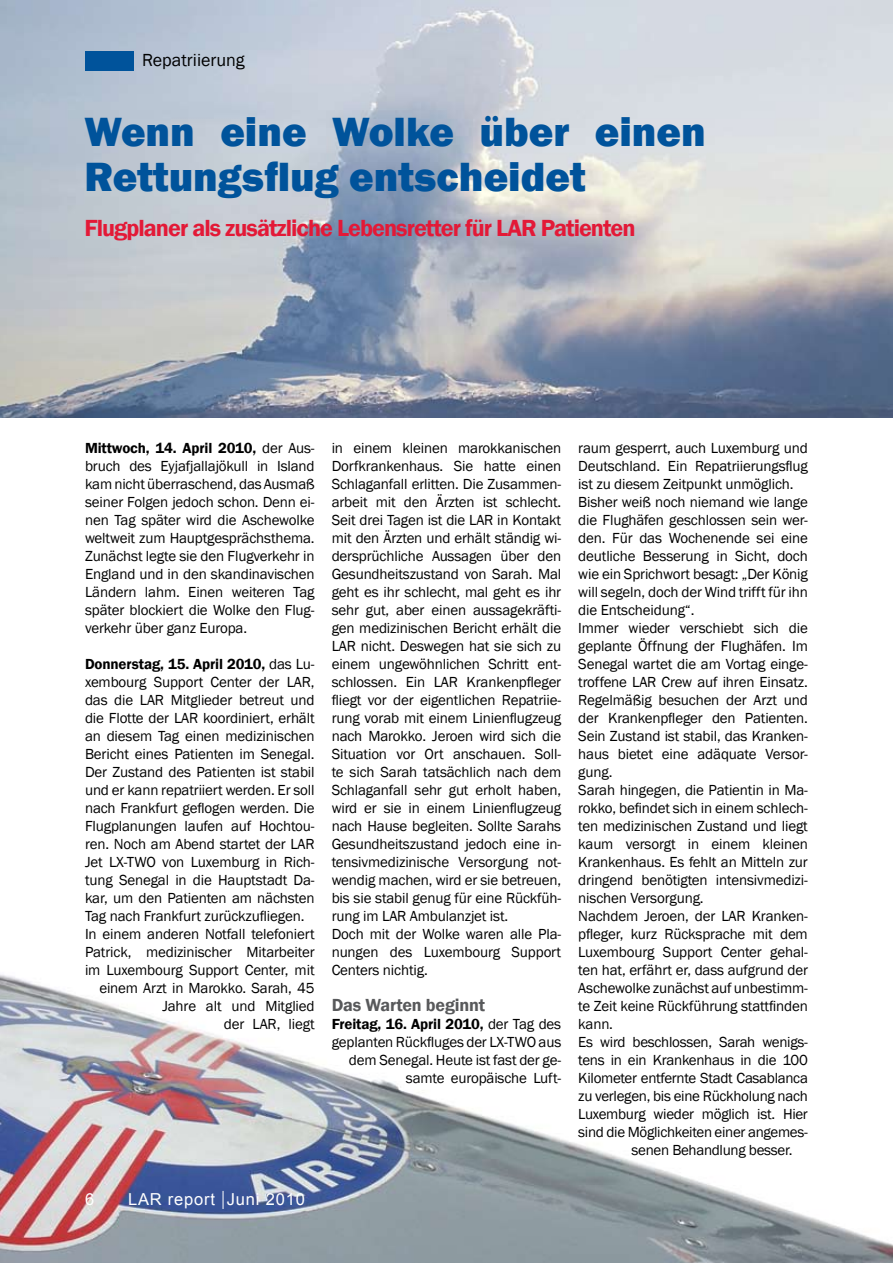
<style>
.page{position:relative;width:893px;height:1263px;background:#fff}
.page>*{position:absolute;margin:0;border:0;box-sizing:border-box;transform-origin:0 0}
.t1{font:800 42px/45px "Franklin Gothic";color:#00539b}
.t2{font:600 24px "Franklin Gothic";letter-spacing:-.04em;color:#e31937}
.t3{font:600 18px "Franklin Gothic";letter-spacing:-.01em;color:#58595b}
.t4{font:18px "Franklin Gothic";color:#000}
.t5{font:16.5px "Arial";letter-spacing:.05em;color:#fff}
.t6{font:15px/18px "Franklin Gothic";letter-spacing:-.01em;color:#000;text-align:justify}
.t7{font:600 15px "Franklin Gothic";letter-spacing:-.01em;color:#000}
.s1{font-weight:600}
.s2{font-weight:400}
</style>
<div class="page">
<img style="left:0;top:0;width:893px;height:417px">
<img style="left:0;top:974px;width:893px;height:289px">
<div style="left:85px;top:51px;width:49px;height:20px;background:#00539b"></div>
<svg style="left:223px;top:1191px;width:1px;height:18px"></svg>
<p class="t4" style="left:142px;top:49px;width:104px">Repatriierung</p>
<h1 class="t1" style="left:84px;top:109px;width:623px">Wenn eine Wolke über einen<br>Rettungsflug entscheidet</h1>
<h2 class="t2" style="left:84px;top:213px;width:553px">Flugplaner als zusätzliche Lebensretter für LAR Patienten</h2>
<p class="t6" style="left:85px;top:439px;width:231px"><span class="s1">Mittwoch, 14. April 2010,</span> der Aus&shy;bruch des Eyjafjallajökull in Island kam nicht überraschend, das Ausmaß seiner Folgen jedoch schon. Denn ei&shy;nen Tag später wird die Aschewolke weltweit zum Hauptgesprächsthema.<br>Zunächst legte sie den Flugverkehr in England und in den skandinavischen Ländern lahm. Einen weiteren Tag später blockiert die Wolke den Flug&shy;verkehr über ganz Europa.</p>
<p class="t7" style="left:85px;top:654px;width:231px">Donnerstag, 15. April 2010, <span class="s2">das Lu-</span></p>
<p class="t6" style="left:85px;top:673px;width:231px">xembourg Support Center der LAR,</p>
<p class="t6" style="left:85px;top:691px;width:231px">das die LAR Mitglieder betreut und</p>
<p class="t6" style="left:85px;top:709px;width:231px">die Flotte der LAR koordiniert, erhält</p>
<p class="t6" style="left:85px;top:727px;width:231px">an diesem Tag einen medizinischen</p>
<p class="t6" style="left:85px;top:745px;width:231px">Bericht eines Patienten im Senegal.</p>
<p class="t6" style="left:85px;top:763px;width:231px">Der Zustand des Patienten ist stabil</p>
<p class="t6" style="left:85px;top:781px;width:231px">und er kann repatriiert werden. Er soll</p>
<p class="t6" style="left:85px;top:799px;width:231px">nach Frankfurt geflogen werden. Die</p>
<p class="t6" style="left:85px;top:817px;width:231px">Flugplanungen laufen auf Hochtou-</p>
<p class="t6" style="left:85px;top:835px;width:231px">ren. Noch am Abend startet der LAR</p>
<p class="t6" style="left:85px;top:853px;width:231px">Jet LX-TWO von Luxemburg in Rich-</p>
<p class="t6" style="left:85px;top:871px;width:231px">tung Senegal in die Hauptstadt Da-</p>
<p class="t6" style="left:85px;top:889px;width:231px">kar, um den Patienten am nächsten</p>
<p class="t6" style="left:85px;top:907px;width:221px">Tag nach Frankfurt zurückzufliegen.</p>
<p class="t6" style="left:85px;top:925px;width:231px">In einem anderen Notfall telefoniert</p>
<p class="t6" style="left:85px;top:943px;width:231px">Patrick, medizinischer Mitarbeiter</p>
<p class="t6" style="left:85px;top:961px;width:231px">im Luxembourg Support Center, mit</p>
<p class="t6" style="left:99px;top:979px;width:217px">einem Arzt in Marokko. Sarah, 45</p>
<p class="t6" style="left:162px;top:997px;width:154px">Jahre alt und Mitglied</p>
<p class="t6" style="left:224px;top:1015px;width:92px">der LAR, liegt</p>
<p class="t6" style="left:332px;top:439px;width:231px;text-align:left">in einem kleinen marokkanischen Dorfkrankenhaus. Sie hatte einen Schlaganfall erlitten. Die Zusammen&shy;arbeit mit den Ärzten ist schlecht.<br>Seit drei Tagen ist die LAR in Kontakt mit den Ärzten und erhält ständig wi&shy;dersprüchliche Aussagen über den Gesundheitszustand von Sarah. Mal geht es ihr schlecht, mal geht es ihr sehr gut, aber einen aussagekräfti&shy;gen medizinischen Bericht erhält die LAR nicht. Deswegen hat sie sich zu einem ungewöhnlichen Schritt ent&shy;schlossen. Ein LAR Krankenpfleger fliegt vor der eigentlichen Repatriie&shy;rung vorab mit einem Linienflugzeug nach Marokko. Jeroen wird sich die Situation vor Ort anschauen. Soll&shy;te sich Sarah tatsächlich nach dem Schlaganfall sehr gut erholt haben, wird er sie in einem Linienflugzeug nach Hause begleiten. Sollte Sarahs Gesundheitszustand jedoch eine in&shy;tensivmedizinische Versorgung not&shy;wendig machen, wird er sie betreuen, bis sie stabil genug für eine Rückfüh&shy;rung im LAR Ambulanzjet ist.<br>Doch mit der Wolke waren alle Pla&shy;nungen des Luxembourg Support Centers nichtig.</p>
<p class="t3" style="left:332px;top:994px;width:155px">Das Warten beginnt</p>
<p class="t6" style="left:332px;top:1015px;width:231px;text-align:right"><span class="s1">Freitag, 16. April 2010,</span> der Tag des geplanten Rückfluges der LX-TWO aus dem Senegal. Heute ist fast der ge&shy;samte europäische Luft-</p>
<p class="t5" style="left:85px;top:1188px;width:11px">6</p>
<p class="t5" style="left:128px;top:1188px;width:178px">LAR report Juni 2010</p>
<p class="t6" style="left:578px;top:439px;width:231px">raum gesperrt, auch Luxemburg und</p>
<p class="t6" style="left:578px;top:457px;width:231px">Deutschland. Ein Repatriierungsflug</p>
<p class="t6" style="left:578px;top:475px;width:217px">ist zu diesem Zeitpunkt unmöglich.</p>
<p class="t6" style="left:578px;top:493px;width:231px">Bisher weiß noch niemand wie lange</p>
<p class="t6" style="left:578px;top:511px;width:231px">die Flughäfen geschlossen sein wer-</p>
<p class="t6" style="left:578px;top:529px;width:231px">den. Für das Wochenende sei eine</p>
<p class="t6" style="left:578px;top:547px;width:231px">deutliche Besserung in Sicht, doch</p>
<p class="t6" style="left:578px;top:565px;width:231px">wie ein Sprichwort besagt: „Der König</p>
<p class="t6" style="left:578px;top:583px;width:231px">will segeln, doch der Wind trifft für ihn</p>
<p class="t6" style="left:578px;top:601px;width:118px">die Entscheidung“.</p>
<p class="t6" style="left:578px;top:619px;width:231px">Immer wieder verschiebt sich die</p>
<p class="t6" style="left:578px;top:637px;width:231px">geplante Öffnung der Flughäfen. Im</p>
<p class="t6" style="left:578px;top:655px;width:231px">Senegal wartet die am Vortag einge-</p>
<p class="t6" style="left:578px;top:673px;width:231px">troffene LAR Crew auf ihren Einsatz.</p>
<p class="t6" style="left:578px;top:691px;width:231px">Regelmäßig besuchen der Arzt und</p>
<p class="t6" style="left:578px;top:709px;width:231px">der Krankenpfleger den Patienten.</p>
<p class="t6" style="left:578px;top:727px;width:231px">Sein Zustand ist stabil, das Kranken-</p>
<p class="t6" style="left:578px;top:745px;width:231px">haus bietet eine adäquate Versor-</p>
<p class="t6" style="left:578px;top:763px;width:36px">gung.</p>
<p class="t6" style="left:578px;top:781px;width:231px">Sarah hingegen, die Patientin in Ma-</p>
<p class="t6" style="left:578px;top:799px;width:231px">rokko, befindet sich in einem schlech-</p>
<p class="t6" style="left:578px;top:817px;width:231px">ten medizinischen Zustand und liegt</p>
<p class="t6" style="left:578px;top:835px;width:231px">kaum versorgt in einem kleinen</p>
<p class="t6" style="left:578px;top:853px;width:231px">Krankenhaus. Es fehlt an Mitteln zur</p>
<p class="t6" style="left:578px;top:871px;width:231px">dringend benötigten intensivmedizi-</p>
<p class="t6" style="left:578px;top:889px;width:127px">nischen Versorgung.</p>
<p class="t6" style="left:578px;top:907px;width:231px">Nachdem Jeroen, der LAR Kranken-</p>
<p class="t6" style="left:578px;top:925px;width:231px">pfleger, kurz Rücksprache mit dem</p>
<p class="t6" style="left:578px;top:943px;width:231px">Luxembourg Support Center gehal-</p>
<p class="t6" style="left:578px;top:961px;width:231px">ten hat, erfährt er, dass aufgrund der</p>
<p class="t6" style="left:578px;top:979px;width:231px">Aschewolke zunächst auf unbestimm-</p>
<p class="t6" style="left:578px;top:997px;width:231px">te Zeit keine Rückführung stattfinden</p>
<p class="t6" style="left:578px;top:1015px;width:36px">kann.</p>
<p class="t6" style="left:578px;top:1033px;width:231px">Es wird beschlossen, Sarah wenigs-</p>
<p class="t6" style="left:578px;top:1051px;width:231px">tens in ein Krankenhaus in die 100</p>
<p class="t6" style="left:578px;top:1069px;width:231px">Kilometer entfernte Stadt Casablanca</p>
<p class="t6" style="left:578px;top:1087px;width:231px">zu verlegen, bis eine Rückholung nach</p>
<p class="t6" style="left:578px;top:1105px;width:231px">Luxemburg wieder möglich ist. Hier</p>
<p class="t6" style="left:578px;top:1123px;width:231px">sind die Möglichkeiten einer angemes-</p>
<p class="t6" style="left:632px;top:1141px;width:163px">senen Behandlung besser.</p>
</div>
